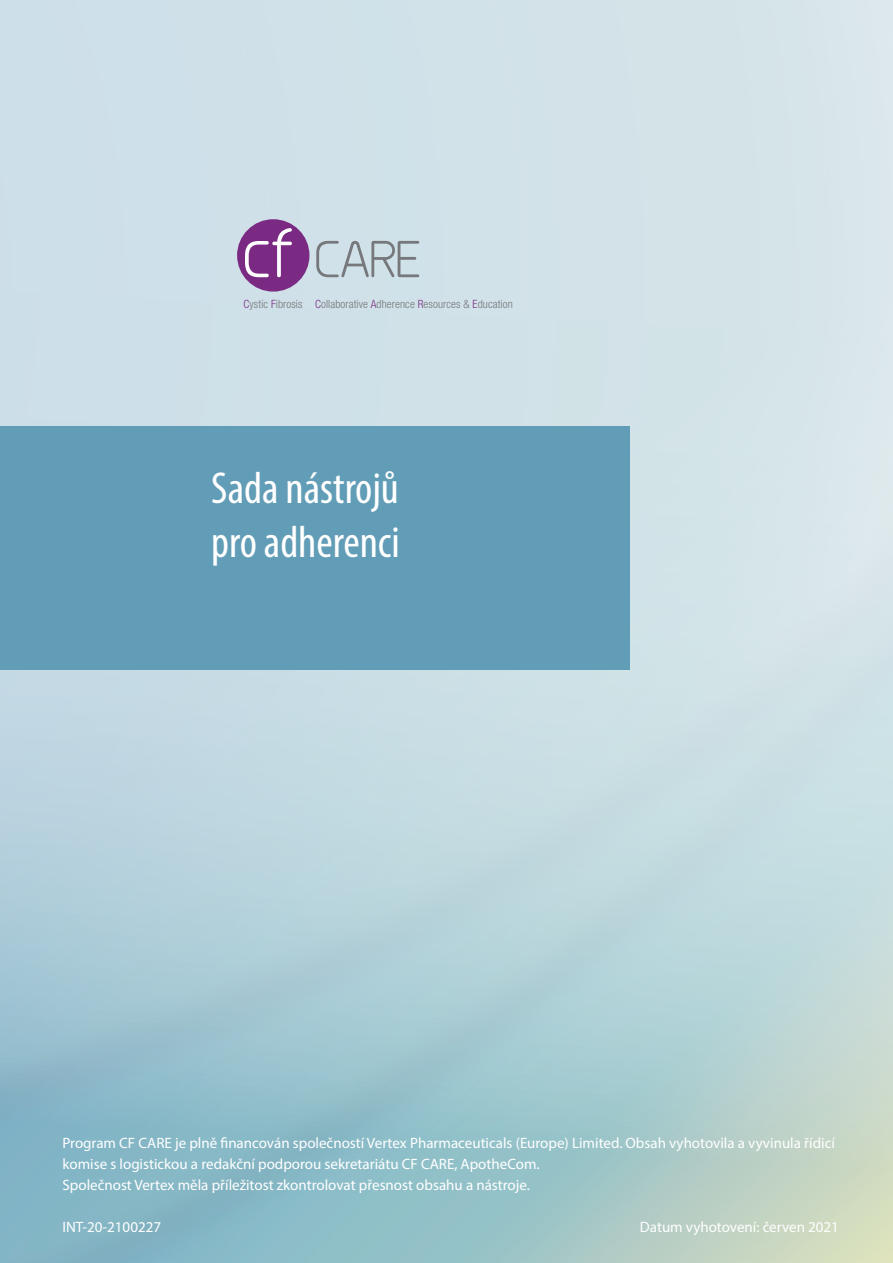
<style>
.page{position:relative;width:893px;height:1263px;background:#fff}
.page>*{position:absolute;margin:0;border:0;box-sizing:border-box;transform-origin:0 0}
.t1{font:51.9px "Planer";color:#76787b}
.t2{font:condensed 45px/54px "Myriad Pro";color:#fff}
.t3{font:15px/21px "Myriad Pro";color:#fff}
.t4{font:300 condensed 11.4px "Helvetica Neue LT Std";letter-spacing:.01em;color:#76787b}
.s1{font-size:71.1px;color:#fff}
.s2{color:#7b2a83}
</style>
<div class="page">
<img style="left:0;top:0;width:893px;height:1263px">
<div style="left:237px;top:219px;width:72px;height:73px;background:#7b2a83;border-radius:50%"></div>
<div style="left:0;top:426px;width:629px;height:244px;background:#629db7"></div>
<h1 class="t1" style="left:241px;top:229px;width:182px"><span class="s1">cf</span> CARE</h1>
<p class="t4" style="left:244px;top:297px;width:271px"><span class="s2">C</span>ystic <span class="s2">F</span>ibrosis <span class="s2">C</span>ollaborative <span class="s2">A</span>dherence <span class="s2">R</span>esources &amp; <span class="s2">E</span>ducation</p>
<h2 class="t2" style="left:211px;top:460px;width:190px">Sada nástrojů pro adherenci</h2>
<p class="t3" style="left:63px;top:1132px;width:774px">Program CF CARE je plně financován společností Vertex Pharmaceuticals (Europe) Limited. Obsah vyhotovila a vyvinula řídicí komise s logistickou a redakční podporou sekretariátu CF CARE, ApotheCom.<br>Společnost Vertex měla příležitost zkontrolovat přesnost obsahu a nástroje.</p>
<p class="t3" style="left:63px;top:1216px;width:100px">INT-20-2100227</p>
<p class="t3" style="left:640px;top:1216px;width:201px">Datum vyhotovení: červen 2021</p>
</div>
